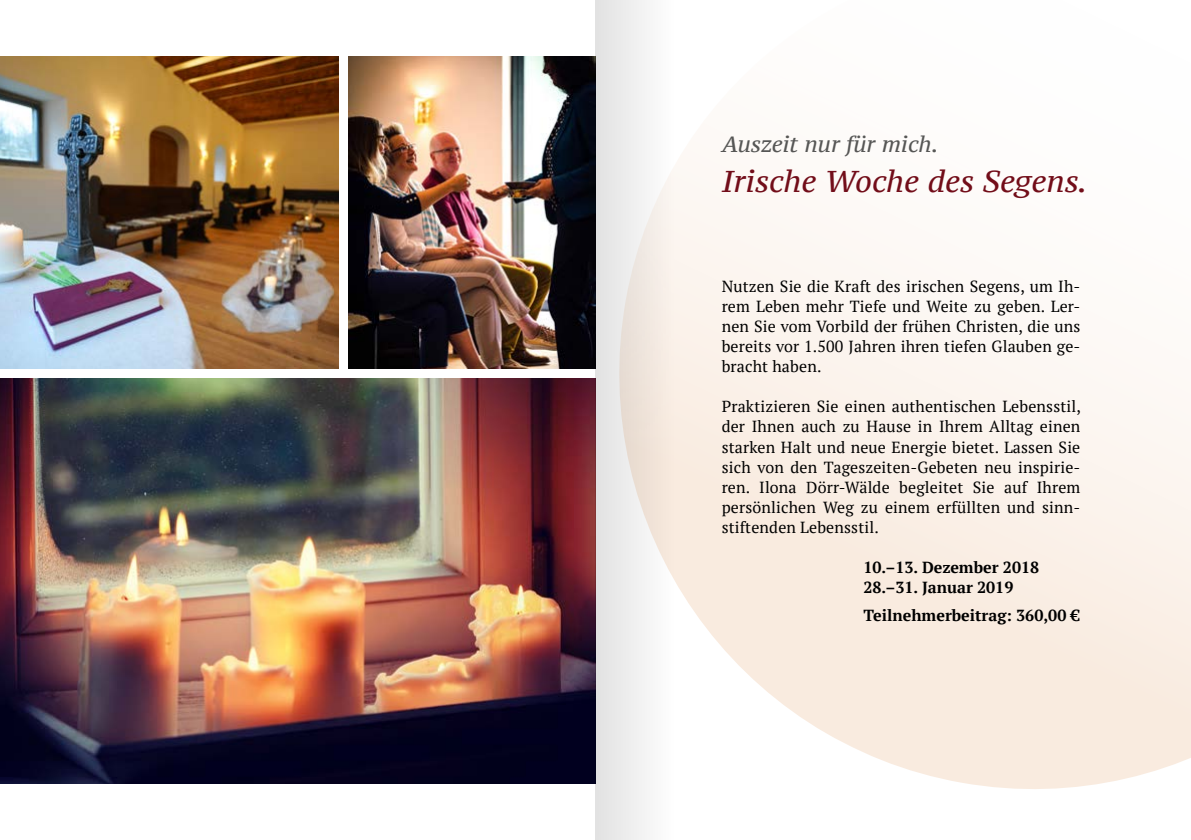
<style>
.page{position:relative;width:1191px;height:840px;background:#fff}
.page>*{position:absolute;margin:0;border:0;box-sizing:border-box;transform-origin:0 0}
.t1{font:italic 30px "PT Serif Caption";color:#720d19}
.t2{font:italic 22px "PT Serif Caption";color:#565655}
.t3{font:16px/20px "PT Serif";letter-spacing:.01em;color:#000;text-align:justify}
.t4{font:700 16px/20px "PT Serif";color:#000}
</style>
<div class="page">
<img style="left:0;top:56px;width:339px;height:312px">
<svg style="left:586px;top:173px;width:605px;height:616px"></svg>
<img style="left:0;top:378px;width:595px;height:404px">
<img style="left:348px;top:56px;width:247px;height:312px">
<svg style="left:595px;top:0;width:123px;height:839px"></svg>
<h2 class="t2" style="left:721px;top:129px;width:218px">Auszeit nur für mich.</h2>
<h1 class="t1" style="left:721px;top:161px;width:367px">Irische Woche des Segens.</h1>
<p class="t3" style="left:721px;top:276px;width:360px">Nutzen Sie die Kraft des irischen Segens, um Ih&shy;rem Leben mehr Tiefe und Weite zu geben. Ler&shy;nen Sie vom Vorbild der frühen Christen, die uns bereits vor 1.500 Jahren ihren tiefen Glauben ge&shy;bracht haben.</p>
<p class="t3" style="left:721px;top:396px;width:361px">Praktizieren Sie einen authentischen Lebensstil, der Ihnen auch zu Hause in Ihrem Alltag einen starken Halt und neue Energie bietet. Lassen Sie sich von den Tageszeiten-Gebeten neu inspirie&shy;ren. Ilona Dörr-Wälde begleitet Sie auf Ihrem persönlichen Weg zu einem erfüllten und sinn&shy;stiftenden Lebensstil.</p>
<p class="t4" style="left:863px;top:556px;width:177px">10.–13. Dezember 2018<br>28.–31. Januar 2019</p>
<p class="t4" style="left:863px;top:604px;width:218px">Teilnehmerbeitrag: 360,00 €</p>
</div>
